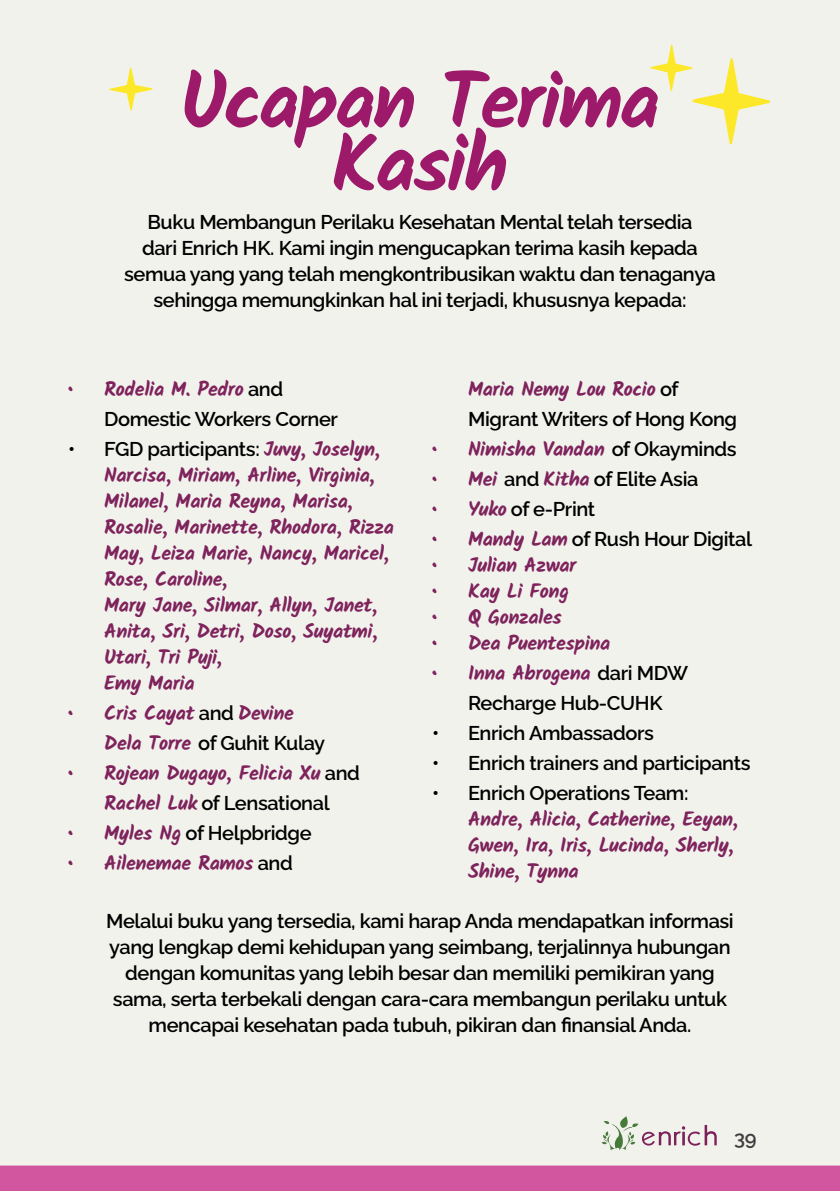
<style>
.page{position:relative;width:840px;height:1191px;background:#fff}
.page>*{position:absolute;margin:0;border:0;box-sizing:border-box;transform-origin:0 0}
.t1{font:700 78.8px/62.8px "Kalam";letter-spacing:-.04em;color:#9c1a69;text-align:center}
.Basic_body{font:600 20px/26px "Raleway";letter-spacing:-.02em;color:#000;text-align:center}
.t2{font:700 20px/26px "Kalam";letter-spacing:-.02em;color:#7e235c}
.t3{font:600 20px "Raleway";color:#403d3d}
.s1{font-family:"Kalam";font-weight:700;color:#7e235c}
.s2{font-family:"Raleway";font-weight:600;color:#000}
.s3{font-family:"Kalam";font-weight:700;color:#7d225c}
</style>
<div class="page">
<div style="left:0;top:0;width:839px;height:1191px;background:#f2f2ed"></div>
<div style="left:0;top:1165px;width:839px;height:26px;background:#d2559f"></div>
<svg style="left:650px;top:44px;width:120px;height:101px"></svg>
<svg style="left:109px;top:67px;width:44px;height:44px"></svg>
<svg style="left:601px;top:1116px;width:115px;height:34px"></svg>
<p class="t1" style="left:180px;top:70px;width:481px">Ucapan Terima<br>Kasih</p>
<p class="Basic_body" style="left:124px;top:207px;width:593px">Buku Membangun Perilaku Kesehatan Mental telah tersedia<br>dari Enrich HK. Kami ingin mengucapkan terima kasih kepada semua yang yang telah mengkontribusikan waktu dan tenaganya sehingga memungkinkan hal ini terjadi, khususnya kepada:</p>
<p class="Basic_body" style="left:104px;top:372px;width:235px;line-height:30px;text-align:left;text-indent:-36px"><span class="s1">• Rodelia M. Pedro</span> and<br>Domestic Workers Corner</p>
<p class="t2" style="left:104px;top:436px;width:291px;text-indent:-36px"><span class="s2">• FGD participants:</span> Juvy, Joselyn,<br>Narcisa, Miriam, Arline, Virginia,<br>Milanel, Maria Reyna, Marisa,<br>Rosalie, Marinette, Rhodora, Rizza<br>May, Leiza Marie, Nancy, Maricel,<br>Rose, Caroline,<br>Mary Jane, Silmar, Allyn, Janet,<br>Anita, Sri, Detri, Doso, Suyatmi,<br>Utari, Tri Puji,<br>Emy Maria</p>
<p class="t2" style="left:104px;top:698px;width:222px;line-height:30px;text-indent:-36px">• Cris Cayat <span class="s2">and</span> Devine<br>Dela Torre <span class="s2">of Guhit Kulay</span></p>
<p class="t2" style="left:68px;top:758px;width:293px;line-height:30px;text-align:center">• Rojean Dugayo, Felicia Xu <span class="s2">and<br></span>Rachel Luk <span class="s2">of Lensational</span></p>
<p class="Basic_body" style="left:68px;top:818px;width:245px"><span class="s1">• Myles Ng</span> of Helpbridge</p>
<p class="t2" style="left:68px;top:850px;width:226px">• Ailenemae Ramos <span class="s2">and</span></p>
<p class="Basic_body" style="left:468px;top:372px;width:270px;line-height:30px;text-align:left"><span class="s1">Maria Nemy Lou Rocio</span> of<br>Migrant Writers of Hong Kong</p>
<p class="t2" style="left:432px;top:436px;width:306px">• Nimisha Vandan <span class="s2">of Okayminds</span></p>
<p class="Basic_body" style="left:432px;top:464px;width:268px"><span class="s1">• Mei</span> and <span class="s1">Kitha</span> of Elite Asia</p>
<p class="Basic_body" style="left:432px;top:494px;width:165px"><span class="s1">• Yuko</span> of e-Print</p>
<p class="Basic_body" style="left:432px;top:524px;width:321px"><span class="s1">• Mandy Lam</span> of Rush Hour Digital</p>
<p class="t2" style="left:432px;top:552px;width:146px">• Julian Azwar</p>
<p class="t2" style="left:432px;top:578px;width:138px">• Kay Li Fong</p>
<p class="t2" style="left:432px;top:604px;width:131px">• Q Gonzales</p>
<p class="t2" style="left:432px;top:630px;width:180px">• Dea Puentespina</p>
<p class="Basic_body" style="left:432px;top:656px;width:258px;line-height:30px"><span class="s3">• Inna Abrogena</span> dari MDW<br>Recharge Hub-CUHK</p>
<p class="Basic_body" style="left:432px;top:718px;width:223px">• Enrich Ambassadors</p>
<p class="Basic_body" style="left:432px;top:748px;width:320px">• Enrich trainers and participants</p>
<p class="t2" style="left:468px;top:780px;width:271px;text-indent:-36px"><span class="s2">• Enrich Operations Team:<br></span>Andre, Alicia, Catherine, Eeyan,<br>Gwen, Ira, Iris, Lucinda, Sherly,<br>Shine, Tynna</p>
<p class="Basic_body" style="left:106px;top:906px;width:628px">Melalui buku yang tersedia, kami harap Anda mendapatkan informasi yang lengkap demi kehidupan yang seimbang, terjalinnya hubungan dengan komunitas yang lebih besar dan memiliki pemikiran yang sama, serta terbekali dengan cara-cara membangun perilaku untuk mencapai kesehatan pada tubuh, pikiran dan finansial Anda.</p>
<p class="t3" style="left:733px;top:1122px;width:24px">39</p>
</div>
